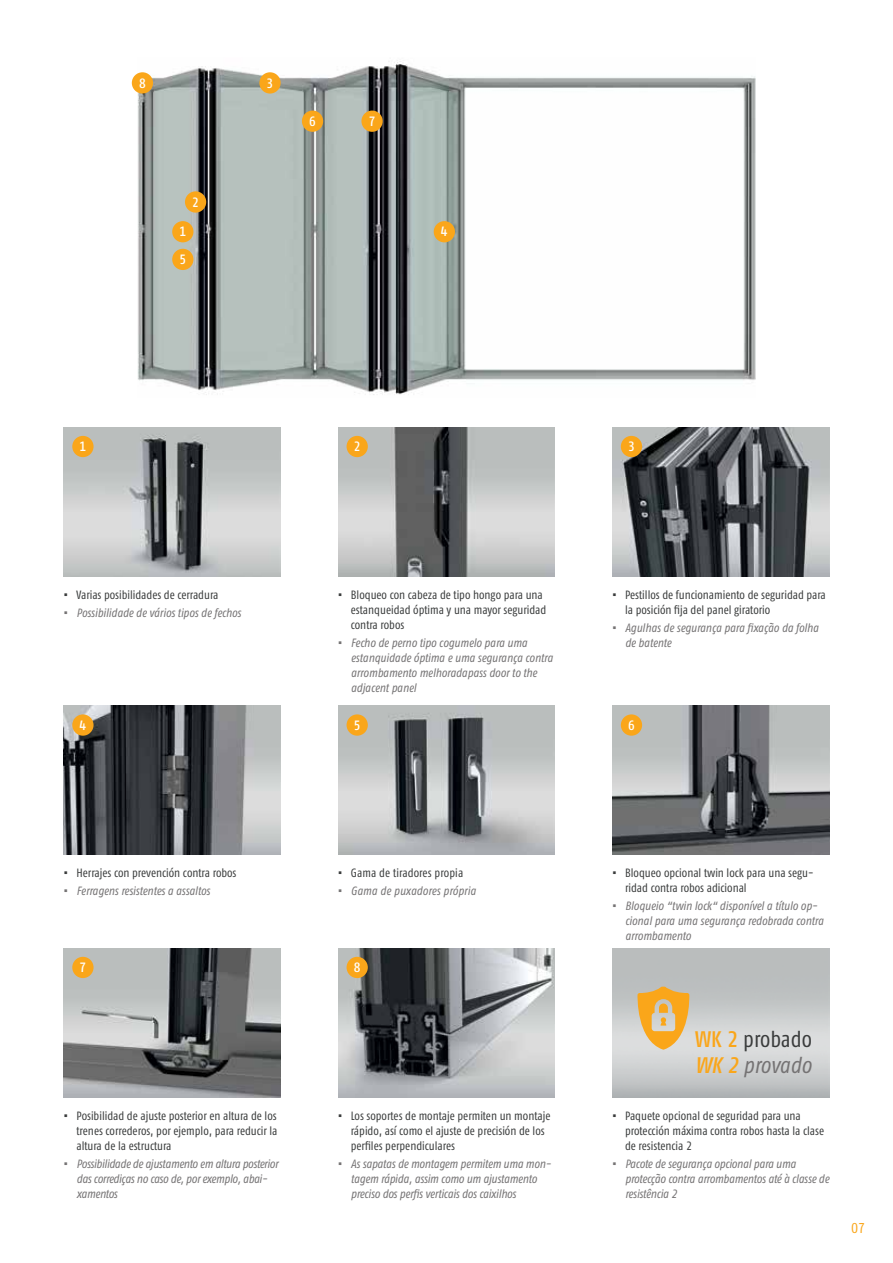
<style>
.page{position:relative;width:893px;height:1263px;background:#fff}
.page>*{position:absolute;margin:0;border:0;box-sizing:border-box;transform-origin:0 0}
.t1{font:22.5px/25.5px "Fago Co Regular Tf";letter-spacing:-.005em;color:#3a3c3c}
.t2{font:14.25px "Fago Co Regular Tf";color:#faa61a}
.t3{font:13.5px "Fago Co Med Tf";color:#fff}
.t4{font:italic 12px/15px "Fago Co Regular Tf";letter-spacing:-.01em;color:#757374}
.t5{font:12px/15px "Fago Co Regular Tf";color:#3a3c3c}
.s1{font-family:"Fago Co Med Tf";color:#faa61a}
.s2{font-family:"Fago Co Med Tf";font-style:italic;color:#faa61a}
.s3{font-style:italic;color:#757374}
</style>
<div class="page">
<img style="left:612px;top:948px;width:217px;height:149px">
<img style="left:338px;top:948px;width:217px;height:149px">
<img style="left:64px;top:948px;width:217px;height:149px">
<img style="left:612px;top:706px;width:217px;height:149px">
<img style="left:338px;top:706px;width:217px;height:149px">
<img style="left:64px;top:706px;width:217px;height:149px">
<img style="left:612px;top:427px;width:217px;height:149px">
<img style="left:338px;top:427px;width:217px;height:149px">
<img style="left:64px;top:427px;width:217px;height:149px">
<img style="left:137px;top:60px;width:619px;height:335px">
<svg style="left:636px;top:986px;width:54px;height:63px"></svg>
<div style="left:172px;top:221px;width:21px;height:21px;background:#faa61a;border-radius:50%"></div>
<div style="left:185px;top:191px;width:21px;height:22px;background:#faa61a;border-radius:50%"></div>
<div style="left:259px;top:72px;width:22px;height:22px;background:#faa61a;border-radius:50%"></div>
<div style="left:434px;top:221px;width:21px;height:21px;background:#faa61a;border-radius:50%"></div>
<div style="left:172px;top:249px;width:21px;height:21px;background:#faa61a;border-radius:50%"></div>
<div style="left:302px;top:111px;width:21px;height:21px;background:#faa61a;border-radius:50%"></div>
<div style="left:72px;top:436px;width:22px;height:21px;background:#faa61a;border-radius:50%"></div>
<div style="left:72px;top:714px;width:22px;height:22px;background:#faa61a;border-radius:50%"></div>
<div style="left:72px;top:957px;width:22px;height:21px;background:#faa61a;border-radius:50%"></div>
<div style="left:347px;top:436px;width:21px;height:21px;background:#faa61a;border-radius:50%"></div>
<div style="left:347px;top:714px;width:21px;height:22px;background:#faa61a;border-radius:50%"></div>
<div style="left:347px;top:957px;width:21px;height:21px;background:#faa61a;border-radius:50%"></div>
<div style="left:621px;top:436px;width:21px;height:21px;background:#faa61a;border-radius:50%"></div>
<div style="left:621px;top:714px;width:21px;height:22px;background:#faa61a;border-radius:50%"></div>
<div style="left:361px;top:111px;width:22px;height:21px;background:#faa61a;border-radius:50%"></div>
<div style="left:132px;top:72px;width:21px;height:22px;background:#faa61a;border-radius:50%"></div>
<p class="t3" style="left:139px;top:75px;width:8px">8</p>
<p class="t3" style="left:192px;top:194px;width:8px">2</p>
<p class="t3" style="left:179px;top:224px;width:8px">1</p>
<p class="t3" style="left:179px;top:252px;width:8px">5</p>
<p class="t3" style="left:267px;top:75px;width:8px">3</p>
<p class="t3" style="left:309px;top:113px;width:8px">6</p>
<p class="t3" style="left:369px;top:113px;width:8px">7</p>
<p class="t3" style="left:441px;top:224px;width:8px">4</p>
<p class="t3" style="left:80px;top:439px;width:8px">1</p>
<p class="t3" style="left:354px;top:439px;width:8px">2</p>
<p class="t3" style="left:628px;top:439px;width:8px">3</p>
<p class="t5" style="left:64px;top:587px;width:156px">▪ Varias posibilidades de cerradura</p>
<p class="t4" style="left:64px;top:605px;width:179px">▪ Possibilidade de vários tipos de fechos</p>
<p class="t5" style="left:351px;top:587px;width:197px;text-indent:-13px">▪ Bloqueo con cabeza de tipo hongo para una estanqueidad óptima y una mayor seguridad contra robos</p>
<p class="t4" style="left:351px;top:635px;width:204px;text-indent:-13px">▪ Fecho de perno tipo cogumelo para uma estanquidade óptima e uma segurança contra arrombamento melhoradapass door to the adjacent panel</p>
<p class="t5" style="left:625px;top:587px;width:202px;text-indent:-13px">▪ Pestillos de funcionamiento de seguridad para la posición fija del panel giratorio</p>
<p class="t4" style="left:625px;top:620px;width:195px;text-indent:-13px">▪ Agulhas de segurança para fixação da folha de batente</p>
<p class="t3" style="left:80px;top:717px;width:8px">4</p>
<p class="t3" style="left:354px;top:717px;width:8px">5</p>
<p class="t3" style="left:628px;top:717px;width:8px">6</p>
<p class="t5" style="left:64px;top:865px;width:174px">▪ Herrajes con prevención contra robos</p>
<p class="t4" style="left:64px;top:883px;width:148px">▪ Ferragens resistentes a assaltos</p>
<p class="t5" style="left:338px;top:865px;width:127px">▪ Gama de tiradores propia</p>
<p class="t4" style="left:338px;top:883px;width:139px">▪ Gama de puxadores própria</p>
<p class="t5" style="left:625px;top:865px;width:190px;text-indent:-13px">▪ Bloqueo opcional twin lock para una segu&shy;ridad contra robos adicional</p>
<p class="t4" style="left:625px;top:898px;width:200px;text-indent:-13px">▪ Bloqueio “twin lock“ disponível a título op&shy;cional para uma segurança redobrada contra arrombamento</p>
<p class="t3" style="left:80px;top:960px;width:8px">7</p>
<p class="t3" style="left:354px;top:960px;width:8px">8</p>
<h1 class="t1" style="left:695px;top:1026px;width:118px"><span class="s1">WK 2</span> probado<br><span class="s2">WK 2</span> <span class="s3">provado</span></h1>
<p class="t5" style="left:77px;top:1108px;width:203px;text-align:justify;text-indent:-13px">▪ Posibilidad de ajuste posterior en altura de los trenes correderos, por ejemplo, para reducir la altura de la estructura</p>
<p class="t4" style="left:77px;top:1156px;width:203px;text-indent:-13px">▪ Possibilidade de ajustamento em altura posterior das corrediças no caso de, por exemplo, abai&shy;xamentos</p>
<p class="t5" style="left:351px;top:1108px;width:201px;text-indent:-13px">▪ Los soportes de montaje permiten un montaje rápido, así como el ajuste de precisión de los perfiles perpendiculares</p>
<p class="t4" style="left:351px;top:1156px;width:202px;text-indent:-13px">▪ As sapatas de montagem permitem uma mon&shy;tagem rápida, assim como um ajustamento preciso dos perfis verticais dos caixilhos</p>
<p class="t5" style="left:625px;top:1108px;width:200px;text-indent:-13px">▪ Paquete opcional de seguridad para una protección máxima contra robos hasta la clase de resistencia 2</p>
<p class="t4" style="left:625px;top:1156px;width:205px;text-indent:-13px">▪ Pacote de segurança opcional para uma protecção contra arrombamentos até à classe de resistência 2</p>
<p class="t2" style="left:851px;top:1220px;width:16px">07</p>
</div>
